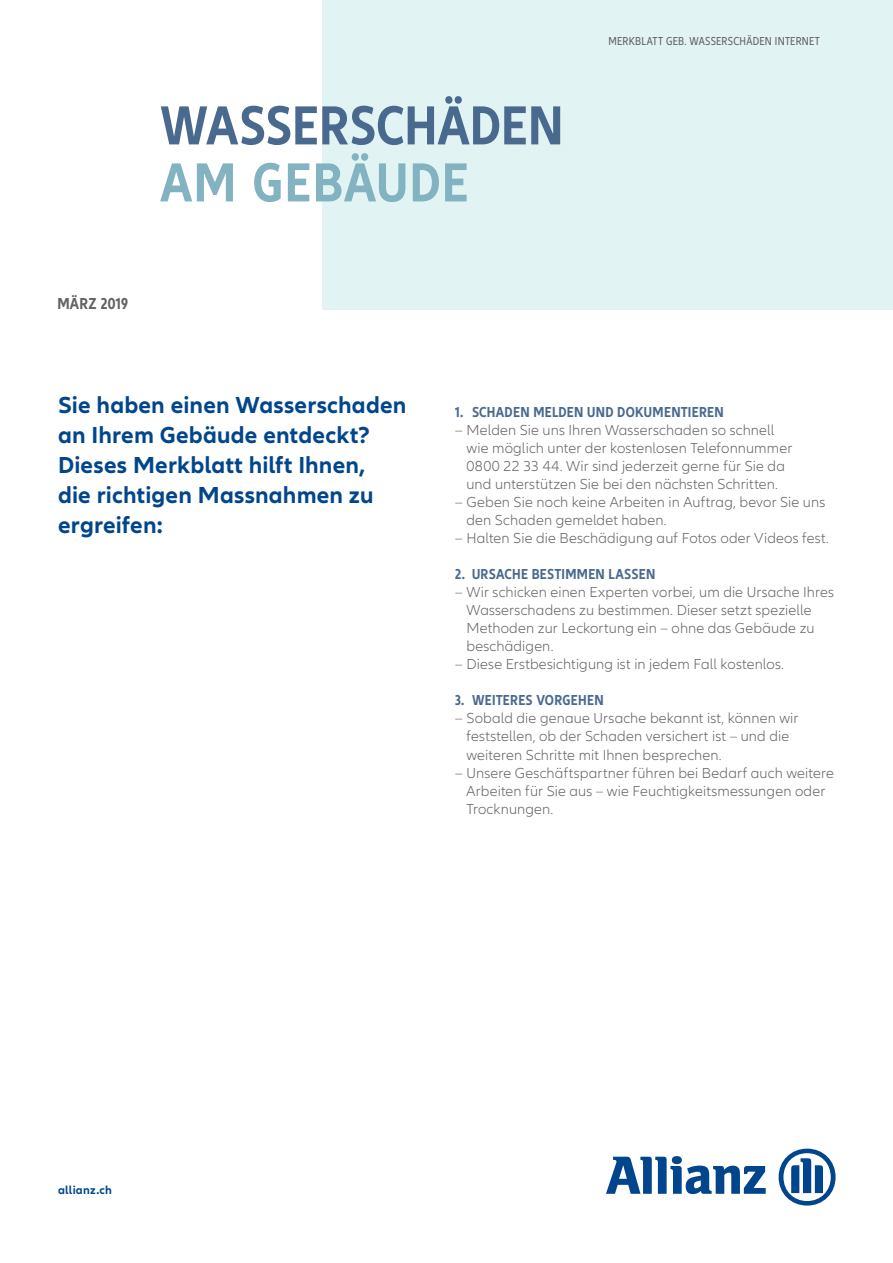
<style>
.page{position:relative;width:893px;height:1263px;background:#fff}
.page>*{position:absolute;margin:0;border:0;box-sizing:border-box;transform-origin:0 0}
.t1{font:700 condensed 57px "Allianz Neo";color:#496a8e}
.t2{font:700 condensed 57px "Allianz Neo";letter-spacing:.025em;color:#83b2c1}
.t3{font:700 24px/30px "Allianz Neo";letter-spacing:.005em;color:#01468c}
.t4{font:700 condensed 16.5px "Allianz Neo";letter-spacing:.015em;color:#636366}
.t5{font:300 15px/18px "Allianz Neo";letter-spacing:.01em;color:#636366}
.t6{font:700 condensed 15px "Allianz Neo";letter-spacing:.02em;color:#496a8e}
.t7{font:condensed 12px "Allianz Neo";letter-spacing:.02em;color:#636366}
.t8{font:700 12px "Allianz Neo";letter-spacing:.02em;color:#01468c}
</style>
<div class="page">
<div style="left:322px;top:0;width:571px;height:309px;background:#e2f3f4"></div>
<svg style="left:606px;top:1156px;width:160px;height:38px"></svg>
<svg style="left:779px;top:1148px;width:57px;height:57px"></svg>
<h1 class="t1" style="left:160px;top:92px;width:405px">WASSERSCHÄDEN</h1>
<h1 class="t2" style="left:160px;top:149px;width:310px">AM GEBÄUDE</h1>
<p class="t4" style="left:57px;top:294px;width:72px">MÄRZ 2019</p>
<p class="t7" style="left:608px;top:34px;width:213px">MERKBLATT GEB. WASSERSCHÄDEN INTERNET</p>
<h2 class="t3" style="left:58px;top:391px;width:350px">Sie haben einen Wasserschaden an Ihrem Gebäude entdeckt?<br>Dieses Merkblatt hilft Ihnen,<br>die richtigen Massnahmen zu ergreifen:</h2>
<p class="t6" style="left:455px;top:404px;width:270px">1. SCHADEN MELDEN UND DOKUMENTIEREN</p>
<p class="t5" style="left:466px;top:422px;width:327px;text-indent:-11px">– Melden Sie uns Ihren Wasserschaden so schnell wie möglich unter der kostenlosen Telefonnummer 0800 22 33 44. Wir sind jederzeit gerne für Sie da und unterstützen Sie bei den nächsten Schritten.</p>
<p class="t5" style="left:466px;top:494px;width:360px;text-indent:-11px">– Geben Sie noch keine Arbeiten in Auftrag, bevor Sie uns den Schaden gemeldet haben.</p>
<p class="t5" style="left:455px;top:530px;width:375px">– Halten Sie die Beschädigung auf Fotos oder Videos fest.</p>
<p class="t6" style="left:455px;top:566px;width:202px">2. URSACHE BESTIMMEN LASSEN</p>
<p class="t5" style="left:466px;top:584px;width:369px;text-indent:-11px">– Wir schicken einen Experten vorbei, um die Ursache Ihres Wasserschadens zu bestimmen. Dieser setzt spezielle Methoden zur Leckortung ein – ohne das Gebäude zu beschädigen.</p>
<p class="t5" style="left:455px;top:656px;width:331px">– Diese Erstbesichtigung ist in jedem Fall kostenlos.</p>
<p class="t6" style="left:455px;top:692px;width:150px">3. WEITERES VORGEHEN</p>
<p class="t5" style="left:466px;top:710px;width:333px;text-indent:-11px">– Sobald die genaue Ursache bekannt ist, können wir feststellen, ob der Schaden versichert ist – und die weiteren Schritte mit Ihnen besprechen.</p>
<p class="t5" style="left:466px;top:764px;width:369px;text-indent:-11px">– Unsere Geschäftspartner führen bei Bedarf auch weitere<br>Arbeiten für Sie aus – wie Feuchtigkeitsmessungen oder<br>Trocknungen.</p>
<p class="t8" style="left:58px;top:1183px;width:55px">allianz.ch</p>
</div>
